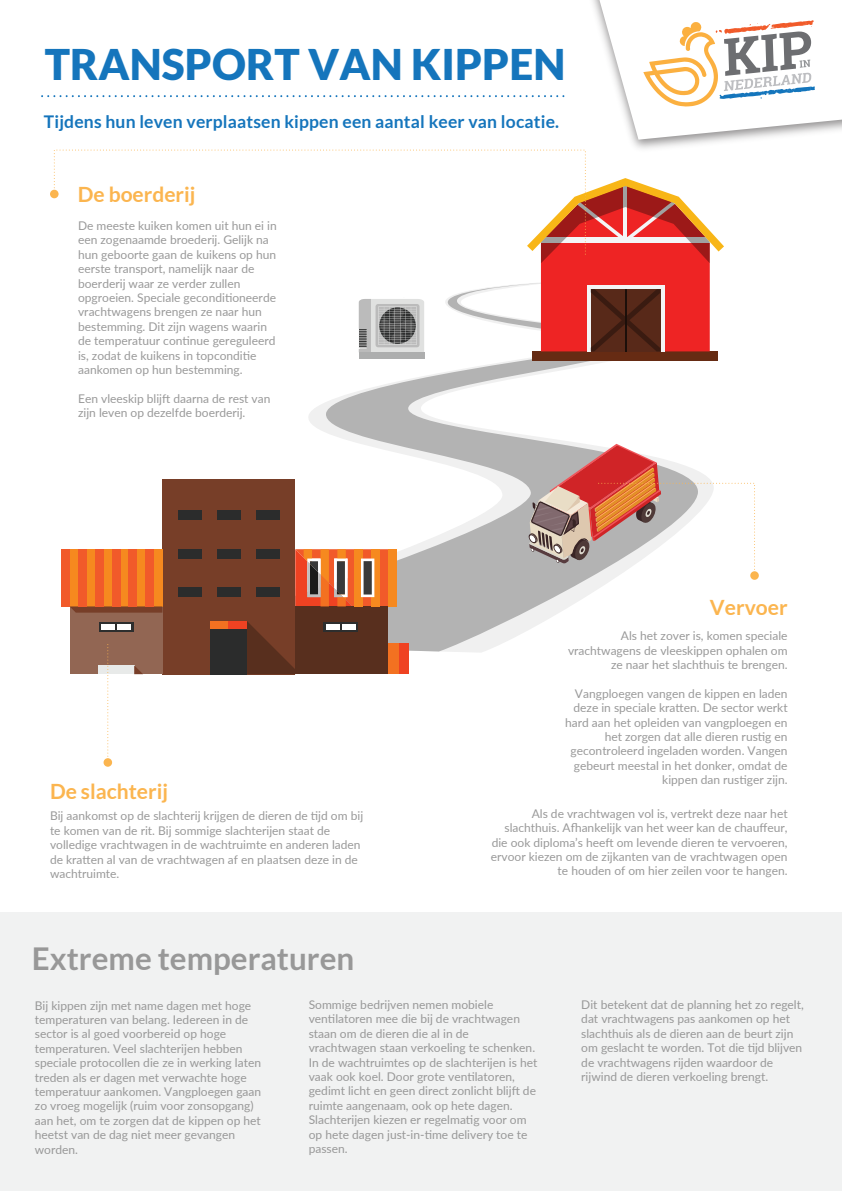
<style>
.page{position:relative;width:842px;height:1191px;background:#fff}
.page>*{position:absolute;margin:0;border:0;box-sizing:border-box;transform-origin:0 0}
.t1{font:900 42.3px "Lato";letter-spacing:.005em;color:#1575bc}
.t2{font:700 31.4px "Lato";color:#989898}
.t3{font:700 21px "Lato";color:#fbb54f}
.t4{font:700 17.5px "Lato";letter-spacing:.01em;color:#1575bc}
.t5{font:12px/14.4px "Lato";color:#999}
.t6{font:12px/14.4px "Lato";color:#989898}
</style>
<div class="page">
<div style="left:0;top:912px;width:842px;height:279px;background:#f1f2f2"></div>
<svg style="left:308px;top:284px;width:309px;height:367px"></svg>
<svg style="left:590px;top:0;width:251px;height:140px"></svg>
<hr style="left:841px;top:0;width:1px;height:216px;background:#606160">
<svg style="left:42px;top:95px;width:523px;height:2px"></svg>
<div style="left:162px;top:479px;width:133px;height:195px;background:#773e28"></div>
<div style="left:295px;top:606px;width:93px;height:68px;background:#582f1e"></div>
<div style="left:70px;top:606px;width:92px;height:68px;background:#926653"></div>
<div style="left:211px;top:629px;width:36px;height:45px;background:#2b2c2c"></div>
<div style="left:178px;top:588px;width:24px;height:9px;background:#2b2c2c"></div>
<div style="left:217px;top:588px;width:24px;height:9px;background:#2b2c2c"></div>
<div style="left:256px;top:588px;width:23px;height:9px;background:#2b2c2c"></div>
<div style="left:178px;top:549px;width:24px;height:9px;background:#2b2c2c"></div>
<div style="left:217px;top:549px;width:24px;height:9px;background:#2b2c2c"></div>
<div style="left:256px;top:549px;width:23px;height:9px;background:#2b2c2c"></div>
<div style="left:178px;top:510px;width:24px;height:9px;background:#2b2c2c"></div>
<div style="left:217px;top:510px;width:24px;height:9px;background:#2b2c2c"></div>
<div style="left:256px;top:510px;width:23px;height:9px;background:#2b2c2c"></div>
<div style="left:211px;top:621px;width:18px;height:8px;background:#f37121"></div>
<div style="left:229px;top:621px;width:18px;height:8px;background:#ef4222"></div>
<div style="left:61px;top:549px;width:101px;height:57px;background:#f6891f"></div>
<svg style="left:324px;top:622px;width:34px;height:9px"></svg>
<div style="left:326px;top:624px;width:13px;height:5px;background:#fff"></div>
<div style="left:342px;top:624px;width:14px;height:5px;background:#fff"></div>
<svg style="left:99px;top:622px;width:34px;height:9px"></svg>
<div style="left:101px;top:624px;width:14px;height:5px;background:#fff"></div>
<div style="left:117px;top:624px;width:14px;height:5px;background:#fff"></div>
<div style="left:98px;top:665px;width:36px;height:9px;background:#e8eae9"></div>
<div style="left:398px;top:643px;width:11px;height:31px;background:#ef4222"></div>
<div style="left:388px;top:643px;width:10px;height:31px;background:#f37121"></div>
<svg style="left:134px;top:665px;width:9px;height:9px"></svg>
<svg style="left:70px;top:606px;width:92px;height:6px"></svg>
<div style="left:61px;top:549px;width:9px;height:57px;background:#f15a2a"></div>
<div style="left:78px;top:549px;width:9px;height:57px;background:#f15a2a"></div>
<div style="left:95px;top:549px;width:8px;height:57px;background:#f15a2a"></div>
<div style="left:112px;top:549px;width:8px;height:57px;background:#f15a2a"></div>
<div style="left:129px;top:549px;width:8px;height:57px;background:#f15a2a"></div>
<div style="left:146px;top:549px;width:8px;height:57px;background:#f15a2a"></div>
<svg style="left:295px;top:549px;width:101px;height:57px;background:#d67441"></svg>
<svg style="left:247px;top:621px;width:48px;height:53px"></svg>
<hr style="left:0;top:539px;width:1px;height:328px;background:#606160">
<div style="left:104px;top:758px;width:8px;height:8px;background:#fbb54f;border-radius:50%"></div>
<div style="left:750px;top:571px;width:9px;height:9px;background:#fbb54f;border-radius:50%"></div>
<div style="left:50px;top:190px;width:9px;height:8px;background:#fbb54f;border-radius:50%"></div>
<div style="left:532px;top:351px;width:185px;height:10px;background:#662b13"></div>
<svg style="left:527px;top:178px;width:197px;height:173px"></svg>
<hr style="left:625px;top:289px;width:1px;height:62px;background:#1c0f0a">
<svg style="left:359px;top:297px;width:65px;height:55px;background:#a8a9a9"></svg>
<div style="left:359px;top:352px;width:65px;height:6px;background:#adaeae"></div>
<svg style="left:53px;top:149px;width:533px;height:109px"></svg>
<svg style="left:528px;top:444px;width:227px;height:132px"></svg>
<svg style="left:107px;top:644px;width:1px;height:115px"></svg>
<h1 class="t1" style="left:45px;top:39px;width:522px">TRANSPORT VAN KIPPEN</h1>
<h3 class="t4" style="left:44px;top:112px;width:517px">Tijdens hun leven verplaatsen kippen een aantal keer van locatie.</h3>
<h3 class="t3" style="left:78px;top:182px;width:119px">De boerderij</h3>
<p class="t5" style="left:78px;top:218px;width:200px">De meeste kuiken komen uit hun ei in een zogenaamde broederij. Gelijk na hun geboorte gaan de kuikens op hun eerste transport, namelijk naar de boerderij waar ze verder zullen opgroeien. Speciale geconditioneerde vrachtwagens brengen ze naar hun bestemming. Dit zijn wagens waarin de temperatuur continue gereguleerd is, zodat de kuikens in topconditie aankomen op hun bestemming.</p>
<p class="t5" style="left:78px;top:391px;width:194px">Een vleeskip blijft daarna de rest van zijn leven op dezelfde boerderij.</p>
<h3 class="t3" style="left:50px;top:779px;width:120px">De slachterij</h3>
<p class="t5" style="left:50px;top:808px;width:315px">Bij aankomst op de slachterij krijgen de dieren de tijd om bij te komen van de rit. Bij sommige slachterijen staat de volledige vrachtwagen in de wachtruimte en anderen laden de kratten al van de vrachtwagen af en plaatsen deze in de wachtruimte.</p>
<h2 class="t2" style="left:32px;top:940px;width:324px">Extreme temperaturen</h2>
<h3 class="t3" style="left:710px;top:595px;width:79px">Vervoer</h3>
<p class="t5" style="left:568px;top:628px;width:221px;text-align:right">Als het zover is, komen speciale vrachtwagens de vleeskippen ophalen om ze naar het slachthuis te brengen.</p>
<p class="t5" style="left:565px;top:685px;width:224px;text-align:right">Vangploegen vangen de kippen en laden deze in speciale kratten. De sector werkt hard aan het opleiden van vangploegen en het zorgen dat alle dieren rustig en gecontroleerd ingeladen worden. Vangen gebeurt meestal in het donker, omdat de kippen dan rustiger zijn.</p>
<p class="t5" style="left:491px;top:805px;width:298px;text-align:right">Als de vrachtwagen vol is, vertrekt deze naar het slachthuis. Afhankelijk van het weer kan de chauffeur, die ook diploma’s heeft om levende dieren te vervoeren, ervoor kiezen om de zijkanten van de vrachtwagen open te houden of om hier zeilen voor te hangen.</p>
<p class="t6" style="left:35px;top:997px;width:228px">Bij kippen zijn met name dagen met hoge temperaturen van belang. Iedereen in de sector is al goed voorbereid op hoge temperaturen. Veel slachterijen hebben speciale protocollen die ze in werking laten treden als er dagen met verwachte hoge temperatuur aankomen. Vangploegen gaan zo vroeg mogelijk (ruim voor zonsopgang) aan het, om te zorgen dat de kippen op het heetst van de dag niet meer gevangen worden.</p>
<p class="t6" style="left:309px;top:997px;width:230px">Sommige bedrijven nemen mobiele ventilatoren mee die bij de vrachtwagen staan om de dieren die al in de vrachtwagen staan verkoeling te schenken.<br>In de wachtruimtes op de slachterijen is het vaak ook koel. Door grote ventilatoren, gedimt licht en geen direct zonlicht blijft de ruimte aangenaam, ook op hete dagen.<br>Slachterijen kiezen er regelmatig voor om op hete dagen just-in-time delivery toe te passen.</p>
<p class="t6" style="left:581px;top:997px;width:224px">Dit betekent dat de planning het zo regelt, dat vrachtwagens pas aankomen op het slachthuis als de dieren aan de beurt zijn om geslacht te worden. Tot die tijd blijven de vrachtwagens rijden waardoor de rijwind de dieren verkoeling brengt.</p>
</div>
